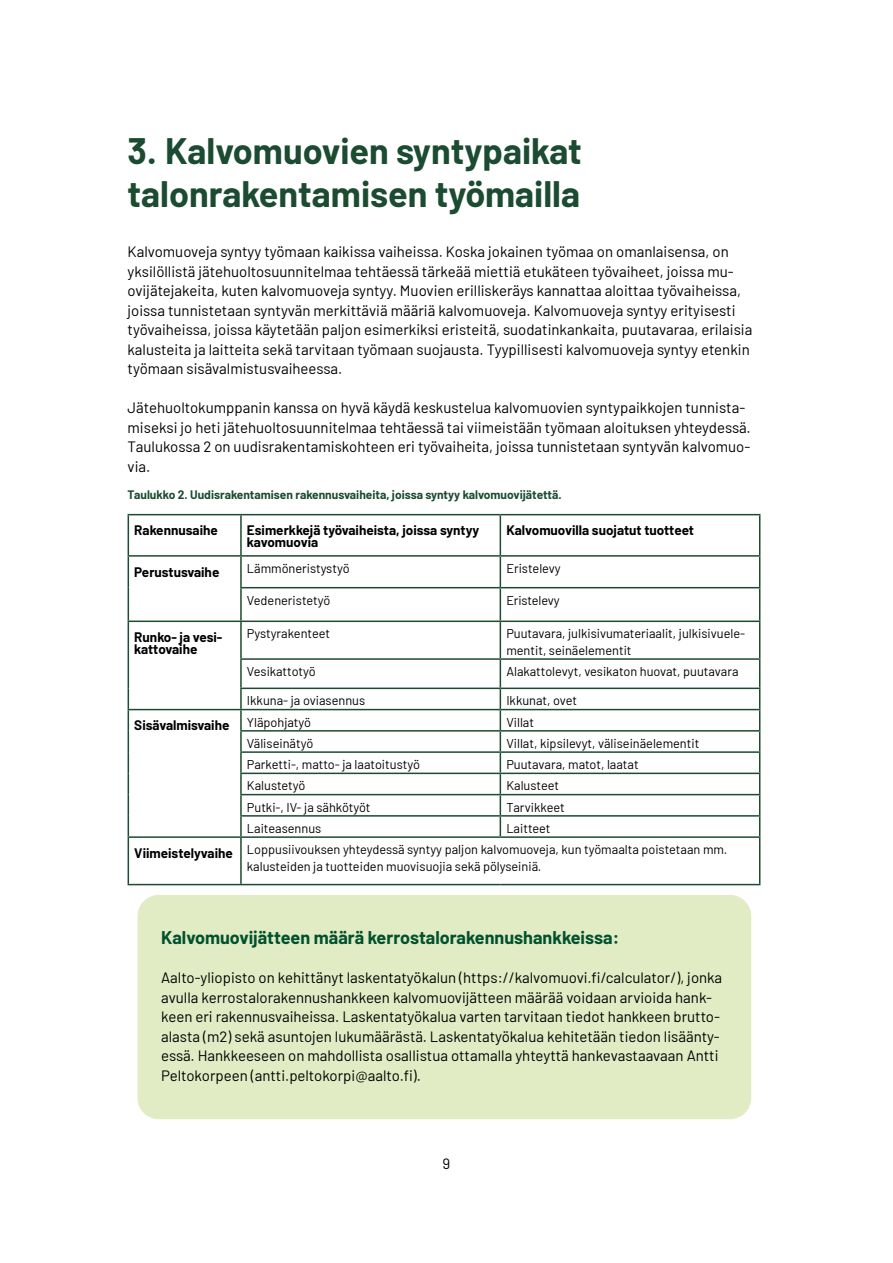
<style>
.page{position:relative;width:893px;height:1263px;background:#fff}
.page>*{position:absolute;margin:0;border:0;box-sizing:border-box;transform-origin:0 0}
.Otsikko1{font:700 36px/43.2px "Barlow";color:#1b4b30}
.Leipäteksti-ei-sisen{font:700 18px "Barlow";color:#00512d}
.Leipäteksti-ei-sisen-2{font:15px/19.5px "Barlow";color:#000}
.taulukot{font:700 13.5px/12px "Barlow";color:#000}
.luettelo_check_taulu{font:12.75px/16.5px "Barlow";color:#000}
.luettelo_taulukko{font:12.75px "Barlow";letter-spacing:-.01em;color:#000}
.kuvateksti{font:700 12px "Barlow";color:#1b4b30}
</style>
<div class="page">
<hr style="left:128px;top:514px;width:113px;height:1px;background:#1b4b30">
<hr style="left:128px;top:515px;width:1px;height:40px;background:#1b4b30">
<hr style="left:241px;top:514px;width:259px;height:1px;background:#1b4b30">
<hr style="left:240px;top:515px;width:2px;height:40px;background:#1b4b30">
<hr style="left:500px;top:514px;width:260px;height:1px;background:#1b4b30">
<hr style="left:500px;top:515px;width:1px;height:40px;background:#1b4b30">
<hr style="left:759px;top:515px;width:1px;height:40px;background:#1b4b30">
<hr style="left:128px;top:555px;width:113px;height:2px;background:#1b4b30">
<hr style="left:128px;top:557px;width:1px;height:31px;background:#1b4b30">
<hr style="left:241px;top:555px;width:259px;height:2px;background:#1b4b30">
<hr style="left:240px;top:557px;width:2px;height:30px;background:#1b4b30">
<hr style="left:500px;top:555px;width:260px;height:2px;background:#1b4b30">
<hr style="left:500px;top:557px;width:1px;height:30px;background:#1b4b30">
<hr style="left:759px;top:557px;width:1px;height:30px;background:#1b4b30">
<hr style="left:128px;top:588px;width:1px;height:32px;background:#1b4b30">
<hr style="left:240px;top:587px;width:260px;height:1px;background:#1b4b30">
<hr style="left:240px;top:588px;width:2px;height:32px;background:#1b4b30">
<hr style="left:500px;top:587px;width:260px;height:1px;background:#1b4b30">
<hr style="left:500px;top:588px;width:1px;height:32px;background:#1b4b30">
<hr style="left:759px;top:588px;width:1px;height:32px;background:#1b4b30">
<hr style="left:128px;top:620px;width:113px;height:2px;background:#1b4b30">
<hr style="left:128px;top:622px;width:1px;height:37px;background:#1b4b30">
<hr style="left:241px;top:620px;width:259px;height:2px;background:#1b4b30">
<hr style="left:240px;top:622px;width:2px;height:36px;background:#1b4b30">
<hr style="left:500px;top:620px;width:260px;height:2px;background:#1b4b30">
<hr style="left:500px;top:622px;width:1px;height:36px;background:#1b4b30">
<hr style="left:759px;top:622px;width:1px;height:36px;background:#1b4b30">
<hr style="left:240px;top:658px;width:260px;height:2px;background:#1b4b30">
<hr style="left:240px;top:660px;width:2px;height:28px;background:#1b4b30">
<hr style="left:500px;top:658px;width:260px;height:2px;background:#1b4b30">
<hr style="left:240px;top:688px;width:260px;height:1px;background:#1b4b30">
<hr style="left:240px;top:689px;width:2px;height:20px;background:#1b4b30">
<hr style="left:500px;top:688px;width:260px;height:1px;background:#1b4b30">
<hr style="left:128px;top:709px;width:113px;height:1px;background:#1b4b30">
<hr style="left:241px;top:709px;width:259px;height:1px;background:#1b4b30">
<hr style="left:240px;top:710px;width:2px;height:20px;background:#1b4b30">
<hr style="left:500px;top:709px;width:260px;height:1px;background:#1b4b30">
<hr style="left:240px;top:730px;width:260px;height:2px;background:#1b4b30">
<svg style="left:240px;top:732px;width:2px;height:19px"></svg>
<hr style="left:500px;top:730px;width:260px;height:2px;background:#1b4b30">
<hr style="left:240px;top:751px;width:260px;height:2px;background:#1b4b30">
<hr style="left:240px;top:753px;width:2px;height:20px;background:#1b4b30">
<hr style="left:500px;top:751px;width:260px;height:2px;background:#1b4b30">
<hr style="left:240px;top:773px;width:260px;height:1px;background:#1b4b30">
<hr style="left:240px;top:774px;width:2px;height:20px;background:#1b4b30">
<hr style="left:500px;top:773px;width:260px;height:1px;background:#1b4b30">
<hr style="left:240px;top:794px;width:260px;height:1px;background:#1b4b30">
<hr style="left:240px;top:795px;width:2px;height:20px;background:#1b4b30">
<hr style="left:500px;top:794px;width:260px;height:1px;background:#1b4b30">
<svg style="left:128px;top:659px;width:1px;height:177px"></svg>
<hr style="left:240px;top:815px;width:260px;height:2px;background:#1b4b30">
<svg style="left:240px;top:817px;width:2px;height:19px"></svg>
<hr style="left:500px;top:815px;width:260px;height:2px;background:#1b4b30">
<svg style="left:500px;top:660px;width:1px;height:176px"></svg>
<svg style="left:759px;top:660px;width:1px;height:176px"></svg>
<hr style="left:128px;top:836px;width:113px;height:2px;background:#1b4b30">
<hr style="left:128px;top:838px;width:1px;height:46px;background:#1b4b30">
<hr style="left:241px;top:836px;width:259px;height:2px;background:#1b4b30">
<hr style="left:240px;top:838px;width:2px;height:46px;background:#1b4b30">
<hr style="left:500px;top:836px;width:260px;height:2px;background:#1b4b30">
<hr style="left:759px;top:838px;width:1px;height:46px;background:#1b4b30">
<hr style="left:128px;top:884px;width:113px;height:1px;background:#1b4b30">
<hr style="left:241px;top:884px;width:259px;height:1px;background:#1b4b30">
<hr style="left:500px;top:884px;width:260px;height:1px;background:#1b4b30">
<div style="left:137px;top:895px;width:614px;height:224px;background:#e1ebc4;border-radius:21px"></div>
<h1 class="Otsikko1" style="left:128px;top:126px;width:456px">3. Kalvomuovien syntypaikat talonrakentamisen työmailla</h1>
<p class="Leipäteksti-ei-sisen-2" style="left:128px;top:241px;width:626px">Kalvomuoveja syntyy työmaan kaikissa vaiheissa. Koska jokainen työmaa on omanlaisensa, on yksilöllistä jätehuoltosuunnitelmaa tehtäessä tärkeää miettiä etukäteen työvaiheet, joissa mu&shy;ovijätejakeita, kuten kalvomuoveja syntyy. Muovien erilliskeräys kannattaa aloittaa työvaiheissa, joissa tunnistetaan syntyvän merkittäviä määriä kalvomuoveja. Kalvomuoveja syntyy erityisesti työvaiheissa, joissa käytetään paljon esimerkiksi eristeitä, suodatinkankaita, puutavaraa, erilaisia kalusteita ja laitteita sekä tarvitaan työmaan suojausta. Tyypillisesti kalvomuoveja syntyy etenkin työmaan sisävalmistusvaiheessa.</p>
<p class="Leipäteksti-ei-sisen-2" style="left:128px;top:397px;width:625px">Jätehuoltokumppanin kanssa on hyvä käydä keskustelua kalvomuovien syntypaikkojen tunnista&shy;miseksi jo heti jätehuoltosuunnitelmaa tehtäessä tai viimeistään työmaan aloituksen yhteydessä.<br>Taulukossa 2 on uudisrakentamiskohteen eri työvaiheita, joissa tunnistetaan syntyvän kalvomuo&shy;via.</p>
<p class="kuvateksti" style="left:128px;top:486px;width:436px">Taulukko 2. Uudisrakentamisen rakennusvaiheita, joissa syntyy kalvomuovijätettä.</p>
<p class="taulukot" style="left:134px;top:523px;width:85px">Rakennusaihe</p>
<p class="taulukot" style="left:247px;top:523px;width:234px">Esimerkkejä työvaiheista, joissa syntyy kavomuovia</p>
<p class="taulukot" style="left:506px;top:523px;width:189px">Kalvomuovilla suojatut tuotteet</p>
<p class="taulukot" style="left:134px;top:565px;width:87px">Perustusvaihe</p>
<p class="luettelo_check_taulu" style="left:247px;top:559px;width:104px">Lämmöneristystyö</p>
<p class="luettelo_taulukko" style="left:506px;top:559px;width:56px">Eristelevy</p>
<p class="luettelo_check_taulu" style="left:247px;top:591px;width:85px">Vedeneristetyö</p>
<p class="luettelo_taulukko" style="left:506px;top:591px;width:55px">Eristelevy</p>
<p class="taulukot" style="left:134px;top:630px;width:90px">Runko- ja vesi&shy;kattovaihe</p>
<p class="luettelo_check_taulu" style="left:247px;top:624px;width:85px">Pystyrakenteet</p>
<p class="luettelo_check_taulu" style="left:506px;top:624px;width:240px">Puutavara, julkisivumateriaalit, julkisivuele&shy;mentit, seinäelementit</p>
<p class="luettelo_check_taulu" style="left:247px;top:662px;width:70px">Vesikattotyö</p>
<p class="luettelo_check_taulu" style="left:506px;top:662px;width:234px">Alakattolevyt, vesikaton huovat, puutavara</p>
<p class="luettelo_check_taulu" style="left:247px;top:691px;width:120px">Ikkuna- ja oviasennus</p>
<p class="luettelo_check_taulu" style="left:506px;top:691px;width:72px">Ikkunat, ovet</p>
<p class="taulukot" style="left:134px;top:718px;width:97px">Sisävalmisvaihe</p>
<p class="luettelo_check_taulu" style="left:247px;top:713px;width:66px">Yläpohjatyö</p>
<p class="luettelo_check_taulu" style="left:506px;top:713px;width:29px">Villat</p>
<p class="luettelo_check_taulu" style="left:247px;top:734px;width:68px">Väliseinätyö</p>
<p class="luettelo_check_taulu" style="left:506px;top:734px;width:195px">Villat, kipsilevyt, väliseinäelementit</p>
<p class="luettelo_check_taulu" style="left:247px;top:755px;width:174px">Parketti-, matto- ja laatoitustyö</p>
<p class="luettelo_check_taulu" style="left:506px;top:755px;width:134px">Puutavara, matot, laatat</p>
<p class="luettelo_check_taulu" style="left:247px;top:776px;width:60px">Kalustetyö</p>
<p class="luettelo_check_taulu" style="left:506px;top:776px;width:54px">Kalusteet</p>
<p class="luettelo_check_taulu" style="left:247px;top:798px;width:125px">Putki-, IV- ja sähkötyöt</p>
<p class="luettelo_check_taulu" style="left:506px;top:798px;width:60px">Tarvikkeet</p>
<p class="luettelo_check_taulu" style="left:247px;top:819px;width:76px">Laiteasennus</p>
<p class="luettelo_check_taulu" style="left:506px;top:819px;width:46px">Laitteet</p>
<p class="taulukot" style="left:134px;top:846px;width:100px">Viimeistelyvaihe</p>
<p class="luettelo_check_taulu" style="left:247px;top:840px;width:482px">Loppusiivouksen yhteydessä syntyy paljon kalvomuoveja, kun työmaalta poistetaan mm. kalusteiden ja tuotteiden muovisuojia sekä pölyseiniä.</p>
<p class="Leipäteksti-ei-sisen" style="left:161px;top:924px;width:460px">Kalvomuovijätteen määrä kerrostalorakennushankkeissa:</p>
<p class="Leipäteksti-ei-sisen-2" style="left:161px;top:967px;width:563px">Aalto-yliopisto on kehittänyt laskentatyökalun (https://kalvomuovi.fi/calculator/), jonka avulla kerrostalorakennushankkeen kalvomuovijätteen määrää voidaan arvioida hank&shy;keen eri rakennusvaiheissa. Laskentatyökalua varten tarvitaan tiedot hankkeen brutto&shy;alasta (m2) sekä asuntojen lukumäärästä. Laskentatyökalua kehitetään tiedon lisäänty&shy;essä. Hankkeeseen on mahdollista osallistua ottamalla yhteyttä hankevastaavaan Antti Peltokorpeen (antti.peltokorpi@aalto.fi).</p>
<p class="Leipäteksti-ei-sisen-2" style="left:443px;top:1153px;width:9px">9</p>
</div>
